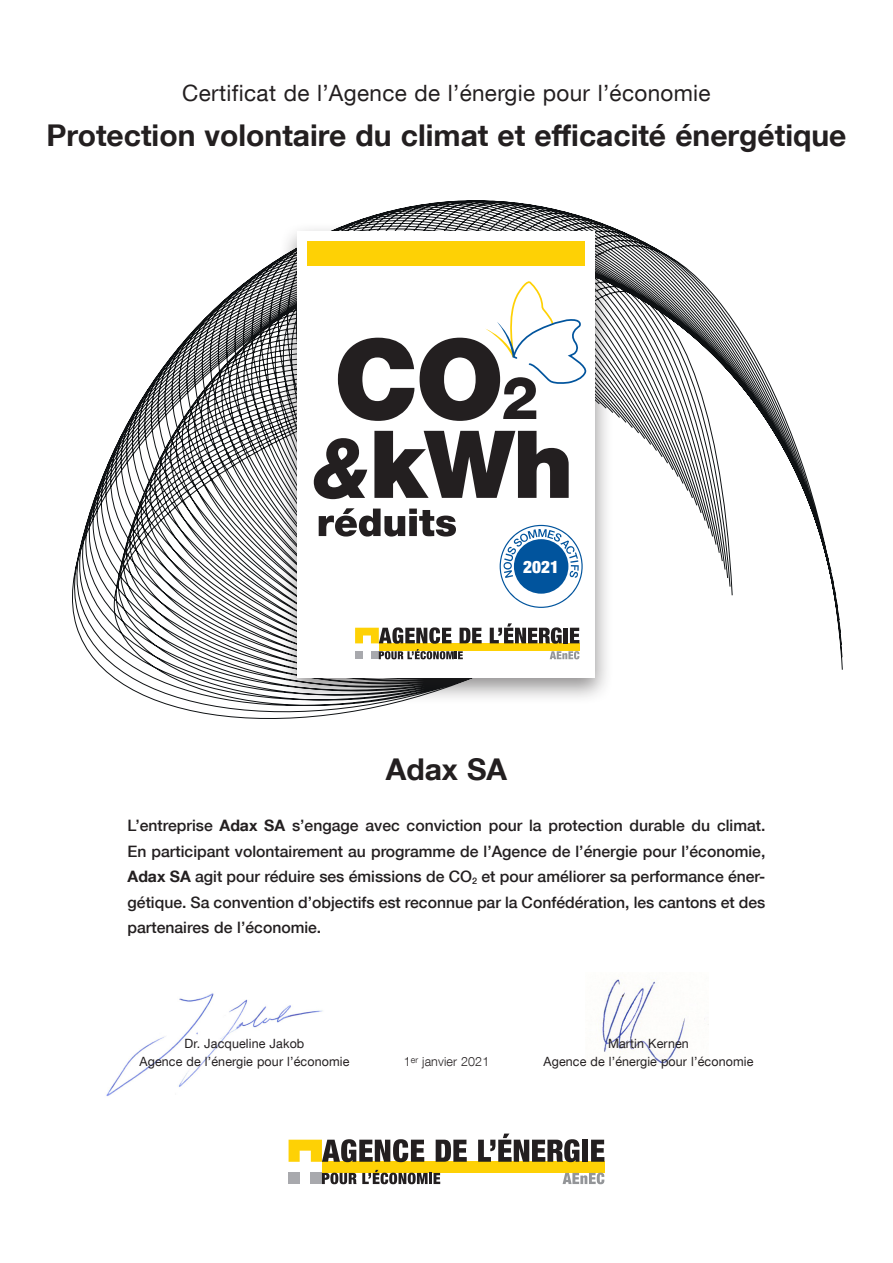
<style>
.page{position:relative;width:893px;height:1263px;background:#fff}
.page>*{position:absolute;margin:0;border:0;box-sizing:border-box;transform-origin:0 0}
.t1{font:700 30px "Helvetica Neue LT Com";color:#231f20}
.t2{font:22.5px "Helvetica Neue LT Com";letter-spacing:.015em;color:#231f20}
.t3{font:900 condensed 17.25px "Helvetica Neue LT Com";color:#fff}
.t4{font:500 15.75px/25.5px "Helvetica Neue LT Com";color:#231f20;text-align:justify}
.t5{font:12.75px "Helvetica Neue LT Com";letter-spacing:.01em;color:#231f20}
.t6{font:300 12.75px "Helvetica Neue LT Com";letter-spacing:.01em;color:#231f20}
.s1{font-weight:700}
</style>
<div class="page">
<img style="left:106px;top:993px;width:217px;height:104px">
<img style="left:601px;top:976px;width:108px;height:88px">
<svg style="left:72px;top:201px;width:770px;height:518px"></svg>
<div style="left:279px;top:221px;width:335px;height:484px;background:#231f20;opacity:.5"></div>
<div style="left:298px;top:232px;width:297px;height:446px;background:#fff"></div>
<div style="left:308px;top:241px;width:277px;height:25px;background:#fed105"></div>
<svg style="left:314px;top:281px;width:273px;height:218px"></svg>
<svg style="left:319px;top:508px;width:137px;height:28px"></svg>
<div style="left:379px;top:643px;width:200px;height:8px;background:#fed105"></div>
<svg style="left:490px;top:623px;width:72px;height:21px"></svg>
<hr style="left:564px;top:628px;width:4px;height:15px;background:#231f20">
<svg style="left:570px;top:628px;width:9px;height:15px"></svg>
<svg style="left:355px;top:627px;width:127px;height:32px"></svg>
<svg style="left:550px;top:651px;width:29px;height:8px"></svg>
<svg style="left:500px;top:525px;width:83px;height:83px"></svg>
<div style="left:322px;top:1162px;width:282px;height:11px;background:#fed105"></div>
<div style="left:289px;top:1173px;width:11px;height:11px;background:#a8a9ad"></div>
<div style="left:311px;top:1173px;width:11px;height:11px;background:#a8a9ad"></div>
<svg style="left:289px;top:1139px;width:135px;height:23px"></svg>
<svg style="left:436px;top:1140px;width:31px;height:22px"></svg>
<svg style="left:478px;top:1133px;width:101px;height:29px"></svg>
<div style="left:582px;top:1140px;width:6px;height:22px;background:#231f20"></div>
<svg style="left:591px;top:1140px;width:13px;height:22px"></svg>
<svg style="left:322px;top:1170px;width:118px;height:14px"></svg>
<svg style="left:563px;top:1173px;width:41px;height:11px"></svg>
<p class="t2" style="left:182px;top:79px;width:530px">Certificat de l’Agence de l’énergie pour l’économie</p>
<p class="t1" style="left:47px;top:117px;width:801px">Protection volontaire du climat et efficacité énergétique</p>
<p class="t3" style="left:523px;top:556px;width:37px">2021</p>
<p class="t1" style="left:386px;top:750px;width:123px">Adax SA</p>
<p class="t4" style="left:128px;top:812px;width:639px">L’entreprise <span class="s1">Adax SA</span> s’engage avec conviction pour la protection durable du climat.<br>En participant volontairement au programme de l’Agence de l’énergie pour l’économie, <span class="s1">Adax SA</span> agit pour réduire ses émissions de CO<sub>2</sub> et pour améliorer sa performance éner&shy;gétique. Sa convention d’objectifs est reconnue par la Confédération, les cantons et des partenaires de l’économie.</p>
<p class="t5" style="left:185px;top:1036px;width:121px">Dr. Jacqueline Jakob</p>
<p class="t5" style="left:140px;top:1054px;width:211px">Agence de l’énergie pour l’économie</p>
<p class="t5" style="left:608px;top:1036px;width:82px">Martin Kernen</p>
<p class="t6" style="left:404px;top:1054px;width:87px">1<sup>er</sup> janvier 2021</p>
<p class="t5" style="left:543px;top:1054px;width:211px">Agence de l’énergie pour l’économie</p>
</div>
